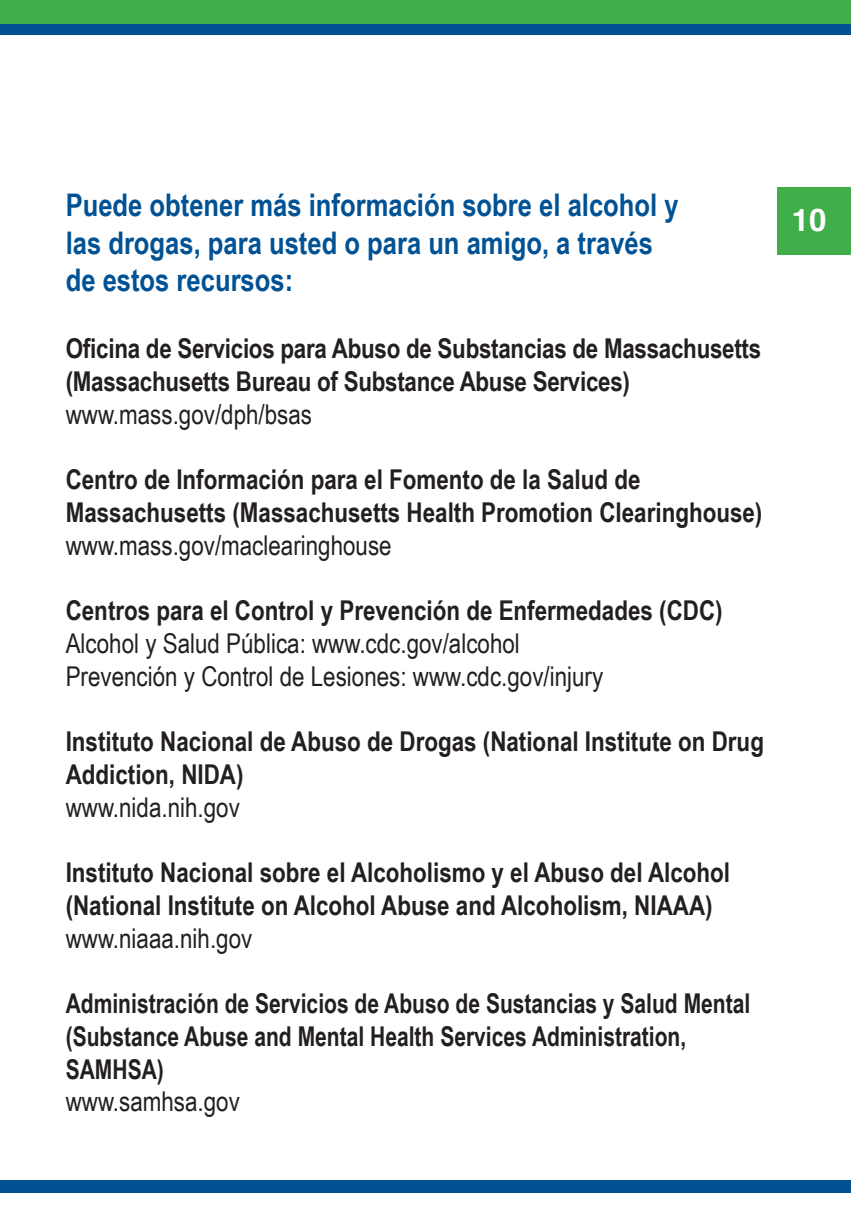
<style>
.page{position:relative;width:851px;height:1215px;background:#fff}
.page>*{position:absolute;margin:0;border:0;box-sizing:border-box;transform-origin:0 0}
.t1{font:700 31.28px/37.4px "Arial Narrow";color:#005294}
.t2{font:700 31.28px "Helvetica";color:#fff}
.t3{font:700 27.22px/32.9px "Arial Narrow";color:#231f20}
.t4{font:27.22px "Arial Narrow";color:#231f20}
.t5{font:700 27.22px/32.9px "Arial Narrow";color:#231f20;scale:.94 1}
</style>
<div class="page">
<div style="left:777px;top:187px;width:73px;height:67px;background:#40ae49"></div>
<div style="left:0;top:11px;width:850px;height:23px;background:#005294"></div>
<div style="left:0;top:0;width:850px;height:24px;background:#40ae49"></div>
<div style="left:0;top:1180px;width:850px;height:13px;background:#005294"></div>
<p class="t1" style="left:66px;top:185px;width:614px">Puede obtener más información sobre el alcohol y las drogas, para usted o para un amigo, a través de estos recursos:</p>
<p class="t3" style="left:66px;top:331px;width:697px">Oficina de Servicios para Abuso de Substancias de Massachusetts (Massachusetts Bureau of Substance Abuse Services)</p>
<p class="t4" style="left:66px;top:394px;width:248px">www.mass.gov/dph/bsas</p>
<p class="t3" style="left:66px;top:462px;width:698px">Centro de Información para el Fomento de la Salud de<br>Massachusetts (Massachusetts Health Promotion Clearinghouse)</p>
<p class="t4" style="left:66px;top:525px;width:327px">www.mass.gov/maclearinghouse</p>
<p class="t3" style="left:66px;top:593px;width:658px">Centros para el Control y Prevención de Enfermedades (CDC)</p>
<p class="t4" style="left:66px;top:623px;width:455px">Alcohol y Salud Pública: www.cdc.gov/alcohol</p>
<p class="t4" style="left:66px;top:656px;width:539px">Prevención y Control de Lesiones: www.cdc.gov/injury</p>
<p class="t3" style="left:66px;top:724px;width:699px">Instituto Nacional de Abuso de Drogas (National Institute on Drug<br>Addiction, NIDA)</p>
<p class="t4" style="left:66px;top:787px;width:176px">www.nida.nih.gov</p>
<p class="t3" style="left:66px;top:855px;width:666px">Instituto Nacional sobre el Alcoholismo y el Abuso del Alcohol (National Institute on Alcohol Abuse and Alcoholism, NIAAA)</p>
<p class="t4" style="left:66px;top:918px;width:188px">www.niaaa.nih.gov</p>
<p class="t5" style="left:66px;top:986px;width:729px">Administración de Servicios de Abuso de Sustancias y Salud Mental (Substance Abuse and Mental Health Services Administration,<br>SAMHSA)</p>
<p class="t4" style="left:66px;top:1082px;width:176px">www.samhsa.gov</p>
<p class="t2" style="left:791px;top:192px;width:36px">10</p>
</div>
